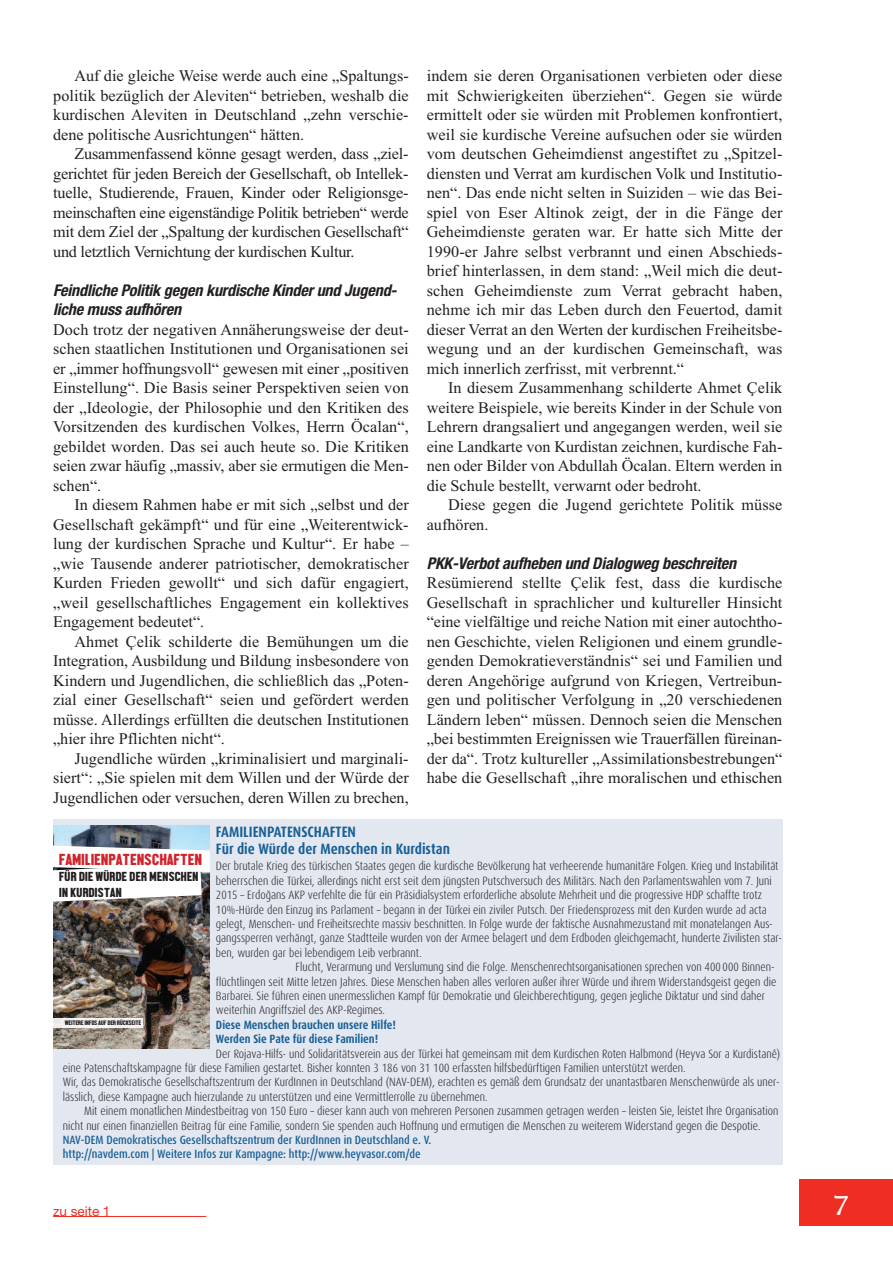
<style>
.page{position:relative;width:893px;height:1263px;background:#fff}
.page>*{position:absolute;margin:0;border:0;box-sizing:border-box;transform-origin:0 0}
.t1{font:33px "Herculanum";color:#fff}
.t2{font:16.35px "Front Page Neue";color:#d1232a}
.t3{font:16.2px/19.5px "Times New Roman";color:#231f20;text-align:justify}
.t4{font:italic 700 condensed 16.2px/19.5px "Helvetica Neue LT Std";letter-spacing:-.01em;color:#231f20}
.t5{font:700 condensed 15px/16.5px "Dax Pro";color:#185f95}
.t6{font:13.5px "Helvetica Neue LT Std";color:#ee2e22}
.t7{font:13.35px/16px "Front Page Neue";color:#231f20}
.t8{font:300 condensed 12px/14.4px "Dax Pro";color:#231f20}
.t9{font:500 condensed 12px/14.4px "Dax Pro";color:#185f95}
.t10{font:700 condensed 12px/14.4px "Dax Pro";color:#185f95}
.t11{font:6.75px "Front Page Neue";color:#231f20}
</style>
<div class="page">
<div style="left:53px;top:819px;width:729px;height:346px;background:#e2e7f0"></div>
<div style="left:799px;top:1179px;width:94px;height:46px;background:#ee2e22"></div>
<img style="left:53px;top:825px;width:157px;height:223px">
<div style="left:53px;top:1018px;width:90px;height:10px;background:#f4f3f1"></div>
<svg style="left:53px;top:845px;width:157px;height:57px;background:#e8e8e9"></svg>
<hr style="left:53px;top:1216px;width:153px;height:1px;background:#ee2e22">
<p class="t3" style="left:53px;top:66px;width:357px;text-indent:21px">Auf die gleiche Weise werde auch eine „Spaltungs&shy;politik bezüglich der Aleviten“ betrieben, weshalb die kurdischen Aleviten in Deutschland „zehn verschie&shy;dene politische Ausrichtungen“ hätten.</p>
<p class="t3" style="left:53px;top:144px;width:357px;text-indent:21px">Zusammenfassend könne gesagt werden, dass „ziel&shy;gerichtet für jeden Bereich der Gesellschaft, ob Intellek&shy;tuelle, Studierende, Frauen, Kinder oder Religionsge&shy;meinschaften eine eigenständige Politik betrieben“ werde mit dem Ziel der „Spaltung der kurdischen Gesellschaft“ und letztlich Vernichtung der kurdischen Kultur.</p>
<p class="t4" style="left:53px;top:282px;width:345px">Feindliche Politik gegen kurdische Kinder und Jugend&shy;liche muss aufhören</p>
<p class="t3" style="left:53px;top:319px;width:357px">Doch trotz der negativen Annäherungsweise der deut&shy;schen staatlichen Institutionen und Organisationen sei er „immer hoffnungsvoll“ gewesen mit einer „positiven Einstellung“. Die Basis seiner Perspektiven seien von der „Ideologie, der Philosophie und den Kritiken des Vorsitzenden des kurdischen Volkes, Herrn Öcalan“, gebildet worden. Das sei auch heute so. Die Kritiken seien zwar häufig „massiv, aber sie ermutigen die Men&shy;schen“.</p>
<p class="t3" style="left:53px;top:495px;width:357px;text-indent:21px">In diesem Rahmen habe er mit sich „selbst und der Gesellschaft gekämpft“ und für eine „Weiterentwick&shy;lung der kurdischen Sprache und Kultur“. Er habe – „wie Tausende anderer patriotischer, demokratischer Kurden Frieden gewollt“ und sich dafür engagiert, „weil gesellschaftliches Engagement ein kollektives Engagement bedeutet“.</p>
<p class="t3" style="left:53px;top:631px;width:357px;text-indent:21px">Ahmet Çelik schilderte die Bemühungen um die Integration, Ausbildung und Bildung insbesondere von Kindern und Jugendlichen, die schließlich das „Poten&shy;zial einer Gesellschaft“ seien und gefördert werden müsse. Allerdings erfüllten die deutschen Institutionen „hier ihre Pflichten nicht“.</p>
<p class="t3" style="left:53px;top:748px;width:357px;text-indent:21px">Jugendliche würden „kriminalisiert und marginali&shy;siert“: „Sie spielen mit dem Willen und der Würde der Jugendlichen oder versuchen, deren Willen zu brechen,</p>
<p class="t3" style="left:427px;top:66px;width:357px">indem sie deren Organisationen verbieten oder diese mit Schwierigkeiten überziehen“. Gegen sie würde ermittelt oder sie würden mit Problemen konfrontiert, weil sie kurdische Vereine aufsuchen oder sie würden vom deutschen Geheimdienst angestiftet zu „Spitzel&shy;diensten und Verrat am kurdischen Volk und Institutio&shy;nen“. Das ende nicht selten in Suiziden – wie das Bei&shy;spiel von Eser Altinok zeigt, der in die Fänge der Geheimdienste geraten war. Er hatte sich Mitte der 1990-er Jahre selbst verbrannt und einen Abschieds&shy;brief hinterlassen, in dem stand: „Weil mich die deut&shy;schen Geheimdienste zum Verrat gebracht haben, nehme ich mir das Leben durch den Feuertod, damit dieser Verrat an den Werten der kurdischen Freiheitsbe&shy;wegung und an der kurdischen Gemeinschaft, was mich innerlich zerfrisst, mit verbrennt.“</p>
<p class="t3" style="left:427px;top:378px;width:357px;text-indent:21px">In diesem Zusammenhang schilderte Ahmet Çelik weitere Beispiele, wie bereits Kinder in der Schule von Lehrern drangsaliert und angegangen werden, weil sie eine Landkarte von Kurdistan zeichnen, kurdische Fah&shy;nen oder Bilder von Abdullah Öcalan. Eltern werden in die Schule bestellt, verwarnt oder bedroht.</p>
<p class="t3" style="left:427px;top:495px;width:357px;text-indent:21px">Diese gegen die Jugend gerichtete Politik müsse aufhören.</p>
<p class="t4" style="left:427px;top:555px;width:311px">PKK-Verbot aufheben und Dialogweg beschreiten</p>
<p class="t3" style="left:427px;top:573px;width:357px">Resümierend stellte Çelik fest, dass die kurdische Gesellschaft in sprachlicher und kultureller Hinsicht “eine vielfältige und reiche Nation mit einer autochtho&shy;nen Geschichte, vielen Religionen und einem grundle&shy;genden Demokratieverständnis“ sei und Familien und deren Angehörige aufgrund von Kriegen, Vertreibun&shy;gen und politischer Verfolgung in „20 verschiedenen Ländern leben“ müssen. Dennoch seien die Menschen „bei bestimmten Ereignissen wie Trauerfällen füreinan&shy;der da“. Trotz kultureller „Assimilationsbestrebungen“ habe die Gesellschaft „ihre moralischen und ethischen</p>
<p class="t5" style="left:216px;top:825px;width:236px">FAMILIENPATENSCHAFTEN<br>Für die Würde der Menschen in Kurdistan</p>
<p class="t8" style="left:216px;top:860px;width:564px">Der brutale Krieg des türkischen Staates gegen die kurdische Bevölkerung hat verheerende humanitäre Folgen. Krieg und Instabilität</p>
<p class="t8" style="left:216px;top:875px;width:557px">beherrschen die Türkei, allerdings nicht erst seit dem jüngsten Putschversuch des Militärs. Nach den Parlamentswahlen vom 7. Juni</p>
<p class="t8" style="left:216px;top:889px;width:548px">2015 – Erdoğans AKP verfehlte die für ein Präsidialsystem erforderliche absolute Mehrheit und die progressive HDP schaffte trotz</p>
<p class="t8" style="left:216px;top:903px;width:552px">10%-Hürde den Einzug ins Parlament – begann in der Türkei ein ziviler Putsch. Der Friedensprozess mit den Kurden wurde ad acta</p>
<p class="t8" style="left:216px;top:918px;width:558px">gelegt, Menschen- und Freiheitsrechte massiv beschnitten. In Folge wurde der faktische Ausnahmezustand mit monatelangen Aus-</p>
<p class="t8" style="left:216px;top:932px;width:568px">gangssperren verhängt, ganze Stadtteile wurden von der Armee belagert und dem Erdboden gleichgemacht, hunderte Zivilisten star-</p>
<p class="t8" style="left:216px;top:947px;width:207px">ben, wurden gar bei lebendigem Leib verbrannt.</p>
<p class="t8" style="left:296px;top:961px;width:481px">Flucht, Verarmung und Verslumung sind die Folge. Menschenrechtsorganisationen sprechen von 400 000 Binnen-</p>
<p class="t8" style="left:216px;top:975px;width:562px">flüchtlingen seit Mitte letzen Jahres. Diese Menschen haben alles verloren außer ihrer Würde und ihrem Widerstandsgeist gegen die</p>
<p class="t8" style="left:216px;top:990px;width:551px">Barbarei. Sie führen einen unermesslichen Kampf für Demokratie und Gleichberechtigung, gegen jegliche Diktatur und sind daher</p>
<p class="t8" style="left:216px;top:1004px;width:171px">weiterhin Angriffsziel des AKP-Regimes.</p>
<p class="t10" style="left:216px;top:1019px;width:181px">Diese Menschen brauchen unsere Hilfe!<br>Werden Sie Pate für diese Familien!</p>
<p class="t8" style="left:63px;top:1047px;width:719px;text-indent:153px">Der Rojava-Hilfs- und Solidaritätsverein aus der Türkei hat gemeinsam mit dem Kurdischen Roten Halbmond (Heyva Sor a Kurdistanê) eine Patenschaftskampagne für diese Familien gestartet. Bisher konnten 3 186 von 31 100 erfassten hilfsbedürftigen Familien unterstützt werden.<br>Wir, das Demokratische Gesellschaftszentrum der KurdInnen in Deutschland (NAV-DEM), erachten es gemäß dem Grundsatz der unantastbaren Menschenwürde als uner&shy;lässlich, diese Kampagne auch hierzulande zu unterstützen und eine Vermittlerrolle zu übernehmen.</p>
<p class="t8" style="left:63px;top:1105px;width:717px;text-indent:21px">Mit einem monatlichen Mindestbeitrag von 150 Euro – dieser kann auch von mehreren Personen zusammen getragen werden – leisten Sie, leistet Ihre Organisation nicht nur einen finanziellen Beitrag für eine Familie, sondern Sie spenden auch Hoffnung und ermutigen die Menschen zu weiterem Widerstand gegen die Despotie.</p>
<p class="t9" style="left:63px;top:1134px;width:370px">NAV-DEM Demokratisches Gesellschaftszentrum der KurdInnen in Deutschland e. V. http://navdem.com | Weitere Infos zur Kampagne: http://www.heyvasor.com/de</p>
<p class="t2" style="left:59px;top:850px;width:144px">(+1#2#"'3+$"'*/4+($"'</p>
<p class="t7" style="left:59px;top:869px;width:141px">(.%&amp;-#"&amp;!.%-"&amp;-"%&amp;1"'*/4"' #'&amp;0,%-#*$+'</p>
<p class="t11" style="left:65px;top:1019px;width:78px">!"#$"%"&amp;#'()*&amp;+,(&amp;-"%&amp;%./0*"#$"</p>
<p class="t6" style="left:53px;top:1206px;width:59px">zu seite 1</p>
<h1 class="t1" style="left:834px;top:1183px;width:17px">7</h1>
</div>
